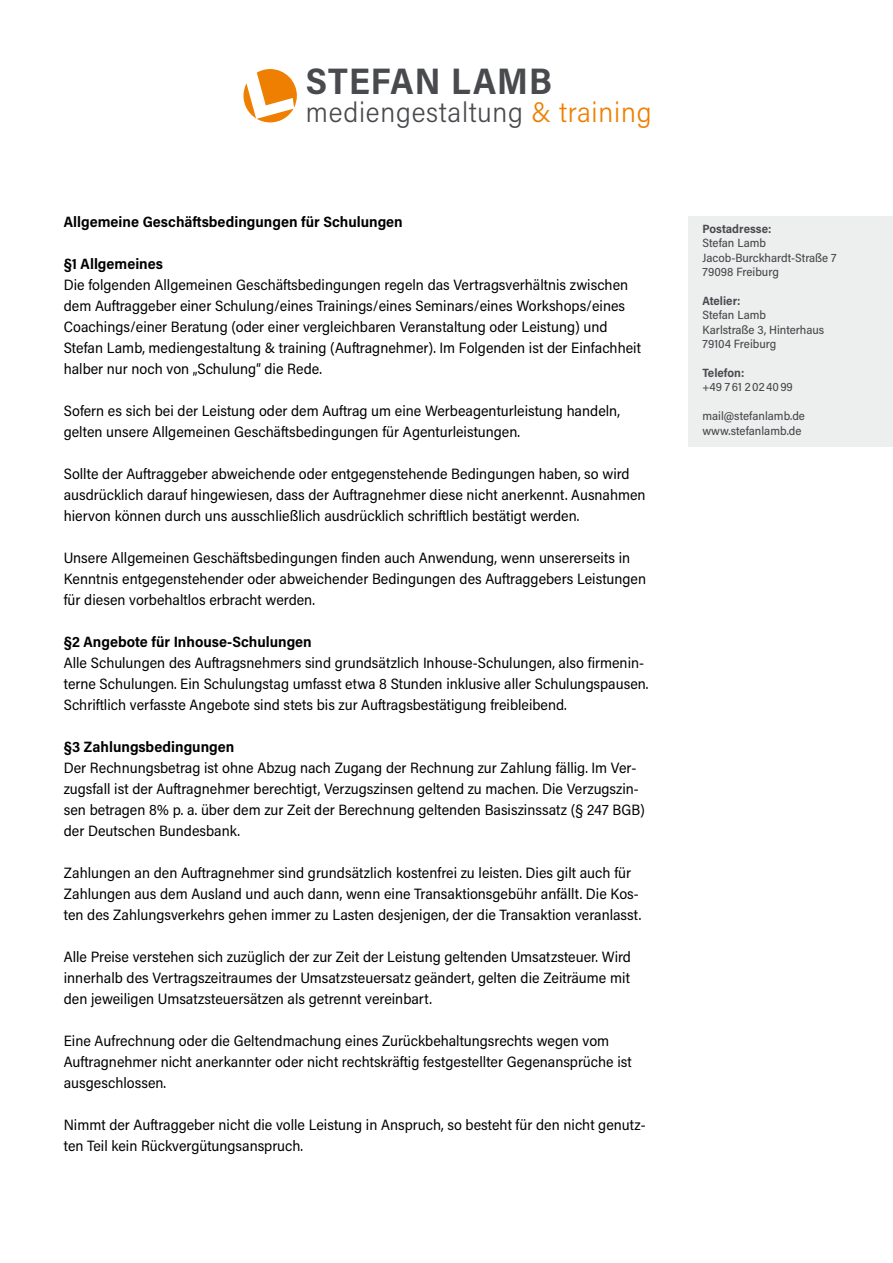
<style>
.page{position:relative;width:893px;height:1263px;background:#fff}
.page>*{position:absolute;margin:0;border:0;box-sizing:border-box;transform-origin:0 0}
.t1{font:700 37.05px "Acumin Pro Semi Cond";letter-spacing:.025em;color:#484a4d}
.t2{font:300 28.35px "Acumin Pro Semi Cond";letter-spacing:.025em;color:#484a4d}
.t3{font:15px/21px "Acumin Pro Semi Cond";color:#000}
.t4{font:700 15px "Acumin Pro Semi Cond";color:#000}
.t5{font:500 12px/14.4px "Acumin Pro Semi Cond";color:#484a4d}
.t6{font:700 12px "Acumin Pro Semi Cond";color:#484a4d}
.s1{color:#ee7f00}
</style>
<div class="page">
<svg style="left:243px;top:69px;width:54px;height:53px"></svg>
<div style="left:689px;top:216px;width:204px;height:230px;background:#edeeee"></div>
<h1 class="t1" style="left:306px;top:55px;width:248px">STEFAN LAMB</h1>
<h2 class="t2" style="left:306px;top:93px;width:347px">mediengestaltung <span class="s1">&amp; training</span></h2>
<p class="t4" style="left:64px;top:211px;width:341px">Allgemeine Geschäftsbedingungen für Schulungen</p>
<p class="t4" style="left:64px;top:253px;width:101px">§1 Allgemeines</p>
<p class="t3" style="left:64px;top:273px;width:579px">Die folgenden Allgemeinen Geschäftsbedingungen regeln das Vertragsverhältnis zwischen dem Auftraggeber einer Schulung/eines Trainings/eines Seminars/eines Workshops/eines Coachings/einer Beratung (oder einer vergleichbaren Veranstaltung oder Leistung) und Stefan Lamb, mediengestaltung &amp; training (Auftragnehmer). Im Folgenden ist der Einfachheit halber nur noch von „Schulung“ die Rede.</p>
<p class="t3" style="left:64px;top:399px;width:558px">Sofern es sich bei der Leistung oder dem Auftrag um eine Werbeagenturleistung handeln, gelten unsere Allgemeinen Geschäftsbedingungen für Agenturleistungen.</p>
<p class="t3" style="left:64px;top:462px;width:583px">Sollte der Auftraggeber abweichende oder entgegenstehende Bedingungen haben, so wird ausdrücklich darauf hingewiesen, dass der Auftragnehmer diese nicht anerkennt. Ausnahmen hiervon können durch uns ausschließlich ausdrücklich schriftlich bestätigt werden.</p>
<p class="t3" style="left:64px;top:546px;width:584px">Unsere Allgemeinen Geschäftsbedingungen finden auch Anwendung, wenn unsererseits in<br>Kenntnis entgegenstehender oder abweichender Bedingungen des Auftraggebers Leistungen für diesen vorbehaltlos erbracht werden.</p>
<p class="t4" style="left:64px;top:631px;width:250px">§2 Angebote für Inhouse-Schulungen</p>
<p class="t3" style="left:64px;top:651px;width:586px">Alle Schulungen des Auftragsnehmers sind grundsätzlich Inhouse-Schulungen, also firmenin&shy;terne Schulungen. Ein Schulungstag umfasst etwa 8 Stunden inklusive aller Schulungspausen.<br>Schriftlich verfasste Angebote sind stets bis zur Auftragsbestätigung freibleibend.</p>
<p class="t4" style="left:64px;top:736px;width:172px">§3 Zahlungsbedingungen</p>
<p class="t3" style="left:64px;top:756px;width:583px">Der Rechnungsbetrag ist ohne Abzug nach Zugang der Rechnung zur Zahlung fällig. Im Ver&shy;zugsfall ist der Auftragnehmer berechtigt, Verzugszinsen geltend zu machen. Die Verzugszin&shy;sen betragen 8% p. a. über dem zur Zeit der Berechnung geltenden Basiszinssatz (§ 247 BGB) der Deutschen Bundesbank.</p>
<p class="t3" style="left:64px;top:861px;width:579px">Zahlungen an den Auftragnehmer sind grundsätzlich kostenfrei zu leisten. Dies gilt auch für<br>Zahlungen aus dem Ausland und auch dann, wenn eine Transaktionsgebühr anfällt. Die Kos&shy;ten des Zahlungsverkehrs gehen immer zu Lasten desjenigen, der die Transaktion veranlasst.</p>
<p class="t3" style="left:64px;top:945px;width:569px;text-align:justify">Alle Preise verstehen sich zuzüglich der zur Zeit der Leistung geltenden Umsatzsteuer. Wird innerhalb des Vertragszeitraumes der Umsatzsteuersatz geändert, gelten die Zeiträume mit den jeweiligen Umsatzsteuersätzen als getrennt vereinbart.</p>
<p class="t3" style="left:64px;top:1029px;width:570px">Eine Aufrechnung oder die Geltendmachung eines Zurückbehaltungsrechts wegen vom<br>Auftragnehmer nicht anerkannter oder nicht rechtskräftig festgestellter Gegenansprüche ist ausgeschlossen.</p>
<p class="t3" style="left:64px;top:1113px;width:583px">Nimmt der Auftraggeber nicht die volle Leistung in Anspruch, so besteht für den nicht genutz&shy;ten Teil kein Rückvergütungsanspruch.</p>
<p class="t6" style="left:702px;top:220px;width:70px">Postadresse:</p>
<p class="t5" style="left:702px;top:235px;width:136px">Stefan Lamb<br>Jacob-Burckhardt-Straße 7<br>79098 Freiburg</p>
<p class="t6" style="left:702px;top:292px;width:40px">Atelier:</p>
<p class="t5" style="left:702px;top:307px;width:123px">Stefan Lamb<br>Karlstraße 3, Hinterhaus<br>79104 Freiburg</p>
<p class="t6" style="left:702px;top:364px;width:43px">Telefon:</p>
<p class="t5" style="left:702px;top:379px;width:92px">+49 761 2024099</p>
<p class="t5" style="left:702px;top:408px;width:104px">mail@stefanlamb.de www.stefanlamb.de</p>
</div>
